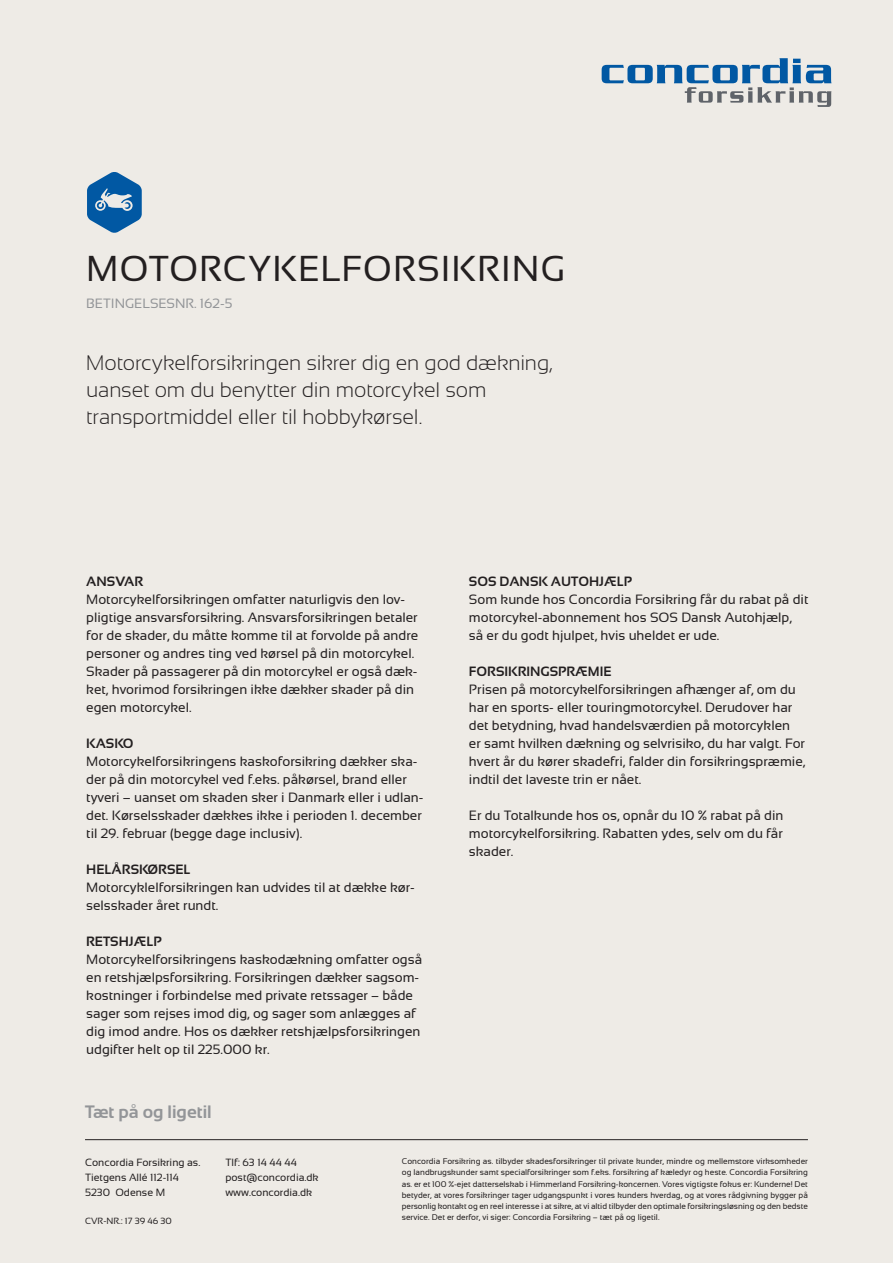
<style>
.page{position:relative;width:893px;height:1263px;background:#eeebe6}
.page>*{position:absolute;margin:0;border:0;box-sizing:border-box;transform-origin:0 0}
.Overskrift{font:36px "Sansation";letter-spacing:.025em;color:#231f20}
.Manchet{font:300 21px/27px "Sansation";letter-spacing:-.005em;color:#231f20}
.t1{font:700 18px "Sansation";color:#939598}
.Brødtekst{font:13.5px/18px "Sansation";color:#231f20}
.Mellemrubrik{font:13.5px/18px "Sansation";color:#231f20}
.Mellemrubrik-2{font:700 13.5px "Sansation";color:#231f20}
.Betingelsesnr{font:13.5px "Sansation";color:#939598}
.t2{font:10.5px "Sansation";color:#231f20}
.t3{font:9px "Sansation";color:#231f20}
.HF_Juridisk_tekst{font:8.25px/11.2px "Sansation";color:#231f20;text-align:justify}
</style>
<div class="page">
<hr style="left:85px;top:1139px;width:723px;height:1px;background:#231f20">
<svg style="left:87px;top:172px;width:55px;height:61px"></svg>
<svg style="left:602px;top:58px;width:229px;height:49px"></svg>
<p class="Overskrift" style="left:86px;top:249px;width:480px">MOTORCYKELFORSIKRING</p>
<p class="Betingelsesnr" style="left:86px;top:296px;width:148px">BETINGELSESNR. 162-5</p>
<p class="Manchet" style="left:86px;top:349px;width:468px">Motorcykelforsikringen sikrer dig en god dækning, uanset om du benytter din motorcykel som</p>
<p class="Manchet" style="left:86px;top:403px;width:338px">transportmiddel eller til hobbykørsel.</p>
<p class="Mellemrubrik-2" style="left:86px;top:574px;width:59px">ANSVAR</p>
<p class="Brødtekst" style="left:86px;top:591px;width:334px">Motorcykelforsikringen omfatter naturligvis den lov&shy;pligtige ansvarsforsikring. Ansvarsforsikringen betaler for de skader, du måtte komme til at forvolde på andre personer og andres ting ved kørsel på din motorcykel.<br>Skader på passagerer på din motorcykel er også dæk-</p>
<p class="Brødtekst" style="left:86px;top:681px;width:329px">ket, hvorimod forsikringen ikke dækker skader på din egen motorcykel.</p>
<p class="Mellemrubrik-2" style="left:86px;top:736px;width:49px">KASKO</p>
<p class="Brødtekst" style="left:86px;top:753px;width:339px">Motorcykelforsikringens kaskoforsikring dækker ska&shy;der på din motorcykel ved f.eks. påkørsel, brand eller tyveri – uanset om skaden sker i Danmark eller i udlan&shy;det. Kørselsskader dækkes ikke i perioden 1. december til 29. februar (begge dage inclusiv).</p>
<p class="Mellemrubrik-2" style="left:86px;top:862px;width:106px">HELÅRSKØRSEL</p>
<p class="Mellemrubrik" style="left:86px;top:879px;width:330px">Motorcyklelforsikringen kan udvides til at dække kør&shy;selsskader året rundt.</p>
<p class="Mellemrubrik-2" style="left:86px;top:934px;width:77px">RETSHJÆLP</p>
<p class="Brødtekst" style="left:86px;top:951px;width:337px">Motorcykelforsikringens kaskodækning omfatter også en retshjælpsforsikring. Forsikringen dækker sagsom&shy;kostninger i forbindelse med private retssager – både sager som rejses imod dig, og sager som anlægges af dig imod andre. Hos os dækker retshjælpsforsikringen udgifter helt op til 225.000 kr.</p>
<p class="t1" style="left:85px;top:1101px;width:128px">Tæt på og ligetil</p>
<p class="Mellemrubrik-2" style="left:469px;top:574px;width:165px">SOS DANSK AUTOHJÆLP</p>
<p class="Brødtekst" style="left:469px;top:591px;width:341px">Som kunde hos Concordia Forsikring får du rabat på dit motorcykel-abonnement hos SOS Dansk Autohjælp, så er du godt hjulpet, hvis uheldet er ude.</p>
<p class="Mellemrubrik-2" style="left:469px;top:664px;width:144px">FORSIKRINGSPRÆMIE</p>
<p class="Brødtekst" style="left:469px;top:681px;width:338px">Prisen på motorcykelforsikringen afhænger af, om du har en sports- eller touringmotorcykel. Derudover har det betydning, hvad handelsværdien på motorcyklen er samt hvilken dækning og selvrisiko, du har valgt. For hvert år du kører skadefri, falder din forsikringspræmie, indtil det laveste trin er nået.</p>
<p class="Brødtekst" style="left:469px;top:807px;width:316px;text-align:justify">Er du Totalkunde hos os, opnår du 10 % rabat på din motorcykelforsikring. Rabatten ydes, selv om du får skader.</p>
<p class="t2" style="left:85px;top:1157px;width:117px">Concordia Forsikring as.</p>
<p class="t2" style="left:85px;top:1172px;width:96px">Tietgens Allé 112-114</p>
<p class="t2" style="left:85px;top:1187px;width:82px">5230 Odense M</p>
<p class="t3" style="left:85px;top:1216px;width:88px">CVR-NR.: 17 39 46 30</p>
<p class="t2" style="left:225px;top:1157px;width:73px">Tlf: 63 14 44 44</p>
<p class="t2" style="left:225px;top:1172px;width:95px">post@concordia.dk</p>
<p class="t2" style="left:225px;top:1187px;width:88px">www.concordia.dk</p>
<p class="HF_Juridisk_tekst" style="left:402px;top:1156px;width:408px">Concordia Forsikring as. tilbyder skadesforsikringer til private kunder, mindre og mellemstore virksomheder og landbrugskunder samt specialforsikringer som f.eks. forsikring af kæledyr og heste. Concordia Forsikring as. er et 100 %-ejet datterselskab i Himmerland Forsikring-koncernen. Vores vigtigste fokus er: Kunderne! Det betyder, at vores forsikringer tager udgangspunkt i vores kunders hverdag, og at vores rådgivning bygger på personlig kontakt og en reel interesse i at sikre, at vi altid tilbyder den optimale forsikringsløsning og den bedste service. Det er derfor, vi siger: Concordia Forsikring – tæt på og ligetil.</p>
</div>
